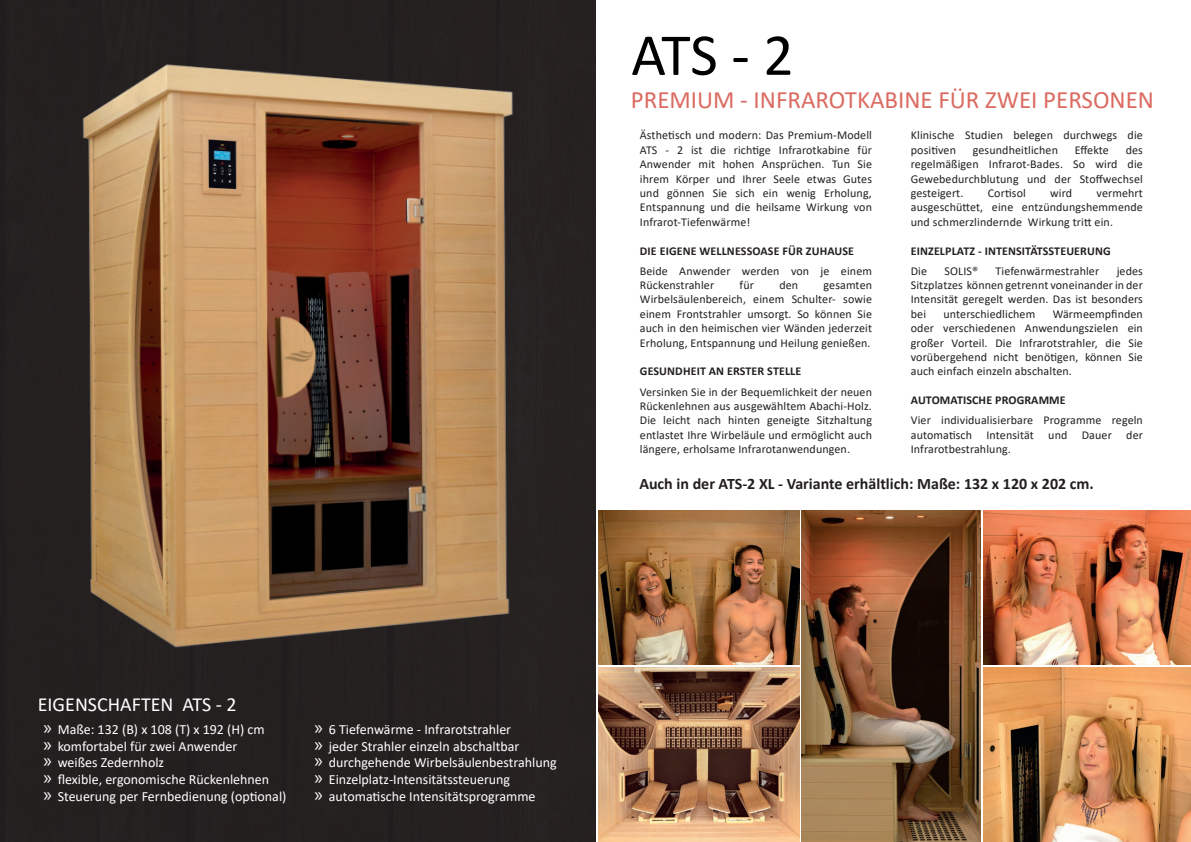
<style>
.page{position:relative;width:1191px;height:842px;background:#fff}
.page>*{position:absolute;margin:0;border:0;box-sizing:border-box;transform-origin:0 0}
.t1{font:60px "Calibri";color:#000001}
.t2{font:25px "Calibri";color:#db6b61}
.t3{font:20px "Calibri";color:#fff}
.t4{font:700 16px "Calibri";color:#231f20}
.t5{font:14px/16.8px "Calibri";color:#fff}
.t6{font:12px/14.4px "Calibri";letter-spacing:.01em;color:#231f20;text-align:justify}
.t7{font:700 12px "Calibri";letter-spacing:.01em;color:#231f20}
.s1{font-family:"Myriad Pro";font-size:20px}
</style>
<div class="page">
<div style="left:0;top:0;width:595px;height:842px;background:#252020"></div>
<img style="left:61px;top:58px;width:472px;height:590px">
<img style="left:983px;top:510px;width:208px;height:155px">
<img style="left:802px;top:510px;width:178px;height:332px">
<img style="left:598px;top:667px;width:201px;height:175px">
<img style="left:598px;top:510px;width:201px;height:155px">
<img style="left:983px;top:667px;width:208px;height:175px">
<h1 class="t1" style="left:631px;top:13px;width:164px">ATS - 2</h1>
<h2 class="t2" style="left:631px;top:82px;width:525px">PREMIUM - INFRAROTKABINE FÜR ZWEI PERSONEN</h2>
<p class="t6" style="left:640px;top:128px;width:234px">Ästhetisch und modern: Das Premium-Modell ATS - 2 ist die richtige Infrarotkabine für Anwender mit hohen Ansprüchen. Tun Sie ihrem Körper und Ihrer Seele etwas Gutes und gönnen Sie sich ein wenig Erholung, Entspannung und die heilsame Wirkung von Infrarot-Tiefenwärme!</p>
<p class="t7" style="left:640px;top:242px;width:216px">DIE EIGENE WELLNESSOASE FÜR ZUHAUSE</p>
<p class="t6" style="left:640px;top:263px;width:234px">Beide Anwender werden von je einem<br>Rückenstrahler</p>
<p class="t6" style="left:739px;top:278px;width:16px">für</p>
<p class="t6" style="left:779px;top:278px;width:20px">den</p>
<p class="t6" style="left:640px;top:278px;width:234px;text-indent:184px">gesamten Wirbelsäulenbereich, einem Schulter- sowie einem Frontstrahler umsorgt. So können Sie auch in den heimischen vier Wänden jederzeit Erholung, Entspannung und Heilung genießen.</p>
<p class="t7" style="left:640px;top:363px;width:163px">GESUNDHEIT AN ERSTER STELLE</p>
<p class="t6" style="left:640px;top:384px;width:234px">Versinken Sie in der Bequemlichkeit der neuen Rückenlehnen aus ausgewähltem Abachi-Holz.<br>Die leicht nach hinten geneigte Sitzhaltung entlastet Ihre Wirbeläule und ermöglicht auch längere, erholsame Infrarotanwendungen.</p>
<p class="t6" style="left:910px;top:128px;width:234px">Klinische Studien belegen durchwegs die positiven</p>
<p class="t6" style="left:972px;top:142px;width:87px">gesundheitlichen</p>
<p class="t6" style="left:1074px;top:142px;width:36px">Effekte</p>
<p class="t6" style="left:910px;top:142px;width:234px;text-indent:215px">des regelmäßigen Infrarot-Bades. So wird die Gewebedurchblutung und der Stoffwechsel gesteigert.</p>
<p class="t6" style="left:910px;top:185px;width:234px;text-indent:186px">vermehrt ausgeschüttet, eine entzündungshemmende und schmerzlindernde Wirkung tritt ein.</p>
<p class="t7" style="left:910px;top:242px;width:201px">EINZELPLATZ - INTENSITÄTSSTEUERUNG</p>
<p class="t6" style="left:910px;top:263px;width:18px">Die</p>
<p class="t6" style="left:944px;top:263px;width:35px">SOLIS®</p>
<p class="t6" style="left:995px;top:263px;width:105px">Tiefenwärmestrahler</p>
<p class="t6" style="left:987px;top:185px;width:40px">Cortisol</p>
<p class="t6" style="left:1050px;top:185px;width:24px">wird</p>
<p class="t6" style="left:910px;top:263px;width:234px;text-indent:206px">jedes Sitzplatzes können getrennt voneinander in der Intensität geregelt werden. Das ist besonders bei</p>
<p class="t6" style="left:910px;top:306px;width:234px;text-indent:142px">Wärmeempfinden oder verschiedenen Anwendungszielen ein großer Vorteil. Die Infrarotstrahler, die Sie vorübergehend nicht benötigen, können Sie auch einfach einzeln abschalten.</p>
<p class="t7" style="left:910px;top:392px;width:156px">AUTOMATISCHE PROGRAMME</p>
<p class="t6" style="left:910px;top:413px;width:234px">Vier individualisierbare Programme regeln automatisch Intensität und Dauer der Infrarotbestrahlung.</p>
<p class="t6" style="left:943px;top:306px;width:93px">unterschiedlichem</p>
<h3 class="t4" style="left:639px;top:473px;width:456px">Auch in der ATS-2 XL - Variante erhältlich: Maße: 132 x 120 x 202 cm.</h3>
<h3 class="t3" style="left:38px;top:691px;width:200px">EIGENSCHAFTEN ATS - 2</h3>
<p class="t5" style="left:43px;top:720px;width:244px"><span class="s1">»</span> Maße: 132 (B) x 108 (T) x 192 (H) cm<br><span class="s1">»</span> komfortabel für zwei Anwender<br><span class="s1">»</span> weißes Zedernholz<br><span class="s1">»</span> flexible, ergonomische Rückenlehnen<br><span class="s1">»</span> Steuerung per Fernbedienung (optional)</p>
<p class="t5" style="left:315px;top:720px;width:244px"><span class="s1">»</span> 6 Tiefenwärme - Infrarotstrahler<br><span class="s1">»</span> jeder Strahler einzeln abschaltbar<br><span class="s1">»</span> durchgehende Wirbelsäulenbestrahlung <span class="s1">»</span> Einzelplatz-Intensitätssteuerung<br><span class="s1">»</span> automatische Intensitätsprogramme</p>
</div>
